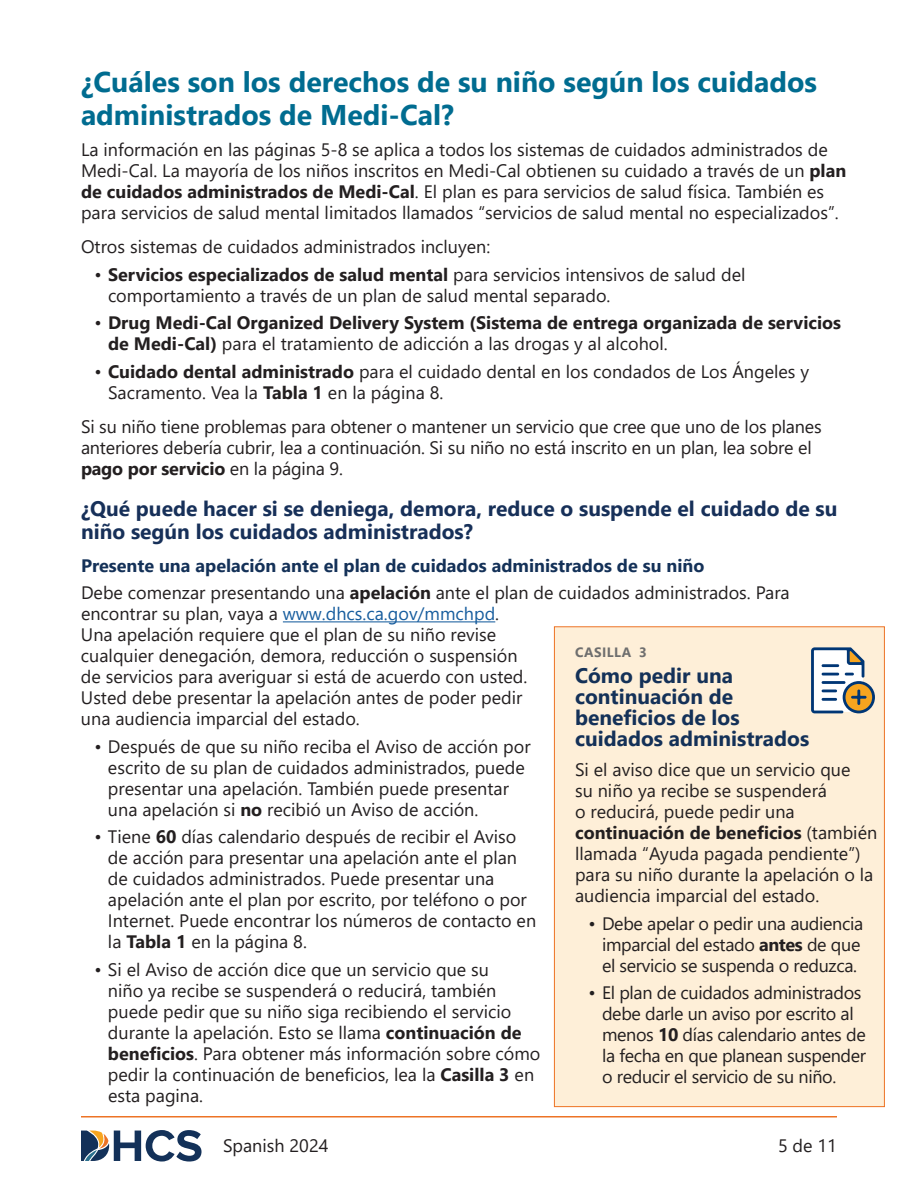
<style>
.page{position:relative;width:918px;height:1188px;background:#fff}
.page>*{position:absolute;margin:0;border:0;box-sizing:border-box;transform-origin:0 0}
.t1{font:700 28.5px/33px "Segoe UI";color:#006c90}
.t2{font:700 21px/22.5px "Segoe UI";color:#173059}
.t3{font:700 21px/21px "Segoe UI";color:#143158}
.t4{font:18px/21px "Segoe UI";color:#231f20}
.t5{font:18px/21px "Segoe UI";letter-spacing:-.02em;color:#231f20;text-align:center}
.t6{font:700 18px/21px "Segoe UI";color:#231f20}
.t7{font:700 13.5px "Segoe UI";letter-spacing:.035em;color:#6e6e6e}
.s1{font-weight:700}
.s2{font-weight:400}
.s3{font-weight:700;color:#143158}
.s4{color:#175d9e}
</style>
<div class="page">
<hr style="left:81px;top:1116px;width:756px;height:2px;background:#ed7325">
<svg style="left:81px;top:1130px;width:121px;height:32px"></svg>
<hr style="left:283px;top:621px;width:212px;height:1px;background:#175d9e">
<div style="left:554px;top:627px;width:330px;height:480px;background:#feefd8"></div>
<div style="left:554px;top:626px;width:331px;height:481px;border:1px solid #ed7325"></div>
<svg style="left:811px;top:647px;width:64px;height:66px;background:#b9bab7"></svg>
<h2 class="t1" style="left:81px;top:64px;width:738px">¿Cuáles son los derechos de su niño según los cuidados administrados de Medi-Cal?</h2>
<p class="t4" style="left:81px;top:138px;width:767px">La información en las páginas 5-8 se aplica a todos los sistemas de cuidados administrados de Medi-Cal. La mayoría de los niños inscritos en Medi-Cal obtienen su cuidado a través de un <span class="s1">plan de cuidados administrados de Medi-Cal</span>. El plan es para servicios de salud física. También es para servicios de salud mental limitados llamados “servicios de salud mental no especializados”.</p>
<p class="t4" style="left:81px;top:235px;width:411px">Otros sistemas de cuidados administrados incluyen:</p>
<p class="t4" style="left:108px;top:262px;width:639px;text-indent:-14px">• <span class="s1">Servicios especializados de salud mental</span> para servicios intensivos de salud del comportamiento a través de un plan de salud mental separado.</p>
<p class="t6" style="left:108px;top:311px;width:735px;text-indent:-14px"><span class="s2">•</span> Drug Medi-Cal Organized Delivery System (Sistema de entrega organizada de servicios de Medi-Cal) <span class="s2">para el tratamiento de adicción a las drogas y al alcohol.</span></p>
<p class="t4" style="left:108px;top:359px;width:703px;text-indent:-14px">• <span class="s1">Cuidado dental administrado</span> para el cuidado dental en los condados de Los Ángeles y<br>Sacramento. Vea la <span class="s1">Tabla 1</span> en la página 8.</p>
<p class="t4" style="left:81px;top:414px;width:742px">Si su niño tiene problemas para obtener o mantener un servicio que cree que uno de los planes anteriores debería cubrir, lea a continuación. Si su niño no está inscrito en un plan, lea sobre el <span class="s1">pago por servicio</span> en la página 9.</p>
<p class="t2" style="left:81px;top:496px;width:758px">¿Qué puede hacer si se deniega, demora, reduce o suspende el cuidado de su niño según los cuidados administrados?</p>
<p class="t4" style="left:81px;top:550px;width:710px;line-height:27.5px"><span class="s3">Presente una apelación ante el plan de cuidados administrados de su niño<br></span>Debe comenzar presentando una <span class="s1">apelación</span> ante el plan de cuidados administrados. Para</p>
<p class="t4" style="left:81px;top:602px;width:448px">encontrar su plan, vaya a <span class="s4">www.dhcs.ca.gov/mmchpd</span>.<br>Una apelación requiere que el plan de su niño revise cualquier denegación, demora, reducción o suspensión de servicios para averiguar si está de acuerdo con usted.<br>Usted debe presentar la apelación antes de poder pedir una audiencia imparcial del estado.</p>
<p class="t4" style="left:108px;top:734px;width:424px;text-indent:-14px">• Después de que su niño reciba el Aviso de acción por escrito de su plan de cuidados administrados, puede presentar una apelación. También puede presentar una apelación si <span class="s1">no</span> recibió un Aviso de acción.</p>
<p class="t4" style="left:108px;top:825px;width:430px;text-indent:-14px">• Tiene <span class="s1">60</span> días calendario después de recibir el Aviso de acción para presentar una apelación ante el plan de cuidados administrados. Puede presentar una apelación ante el plan por escrito, por teléfono o por Internet. Puede encontrar los números de contacto en la <span class="s1">Tabla 1</span> en la página 8.</p>
<p class="t4" style="left:108px;top:957px;width:434px;text-indent:-13px">• Si el Aviso de acción dice que un servicio que su<br>niño ya recibe se suspenderá o reducirá, también puede pedir que su niño siga recibiendo el servicio durante la apelación. Esto se llama <span class="s1">continuación de beneficios</span>. Para obtener más información sobre cómo pedir la continuación de beneficios, lea la <span class="s1">Casilla 3</span> en esta pagina.</p>
<p class="t7" style="left:575px;top:640px;width:73px">CASILLA 3</p>
<p class="t3" style="left:575px;top:663px;width:236px">Cómo pedir una continuación de beneficios de los cuidados administrados</p>
<p class="t4" style="left:575px;top:758px;width:304px">Si el aviso dice que un servicio que<br>su niño ya recibe se suspenderá<br>o reducirá, puede pedir una <span class="s1">continuación de beneficios</span> (también llamada “Ayuda pagada pendiente”) para su niño durante la apelación o la audiencia imparcial del estado.</p>
<p class="t5" style="left:589px;top:911px;width:276px">• Debe apelar o pedir una audiencia imparcial del estado <span class="s1">antes</span> de que el servicio se suspenda o reduzca.</p>
<p class="t5" style="left:602px;top:981px;width:266px;text-align:left;text-indent:-14px">• El plan de cuidados administrados debe darle un aviso por escrito al menos <span class="s1">10</span> días calendario antes de la fecha en que planean suspender o reducir el servicio de su niño.</p>
<p class="t4" style="left:223px;top:1133px;width:107px">Spanish 2024</p>
<p class="t4" style="left:778px;top:1133px;width:60px">5 de 11</p>
</div>
